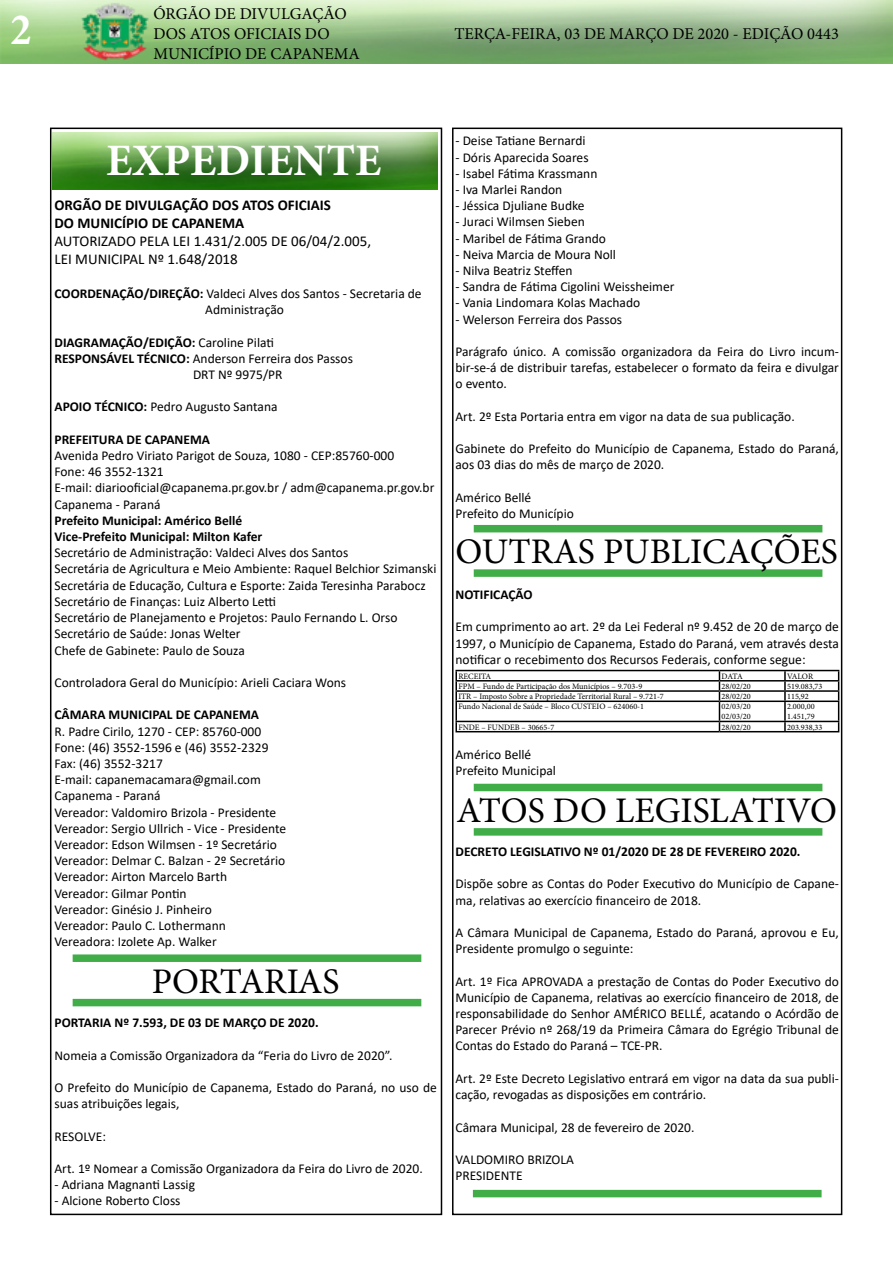
<style>
.page{position:relative;width:893px;height:1263px;background:#fff}
.page>*{position:absolute;margin:0;border:0;box-sizing:border-box;transform-origin:0 0}
.t1{font:700 45px "Minion Pro";color:#fff}
.t2{font:700 condensed 45px "Minion Pro";color:#fff}
.t3{font:36px "Minion Pro";color:#000}
.t4{font:16.5px/19.8px "Minion Pro";color:#000}
.t5{font:15px/18px "Calibri";color:#000}
.t6{font:700 15px/18px "Calibri";color:#000}
.t7{font:13.5px/16.2px "Calibri";color:#000}
.t8{font:700 13.5px/16.2px "Calibri";color:#000}
.t9{font:8.25px/9.9px "Minion Pro";color:#000}
.s1{font-weight:700}
.s2{font-weight:400}
</style>
<div class="page">
<div style="left:50px;top:128px;width:392px;height:1087px;border:2px solid #000"></div>
<img style="left:0;top:0;width:893px;height:64px">
<div style="left:452px;top:128px;width:390px;height:1087px;border:2px solid #000"></div>
<img style="left:53px;top:132px;width:384px;height:58px">
<hr style="left:455px;top:670px;width:264px;height:1px;background:#000">
<hr style="left:719px;top:670px;width:66px;height:1px;background:#000">
<hr style="left:785px;top:670px;width:54px;height:1px;background:#000">
<hr style="left:455px;top:680px;width:264px;height:1px;background:#000">
<hr style="left:719px;top:680px;width:66px;height:1px;background:#000">
<hr style="left:785px;top:680px;width:54px;height:1px;background:#000">
<hr style="left:455px;top:690px;width:264px;height:2px;background:#000">
<hr style="left:719px;top:690px;width:66px;height:2px;background:#000">
<hr style="left:785px;top:690px;width:54px;height:2px;background:#000">
<hr style="left:455px;top:700px;width:264px;height:2px;background:#000">
<hr style="left:719px;top:700px;width:66px;height:2px;background:#000">
<hr style="left:785px;top:700px;width:54px;height:2px;background:#000">
<hr style="left:455px;top:721px;width:264px;height:1px;background:#000">
<svg style="left:455px;top:671px;width:2px;height:60px"></svg>
<hr style="left:719px;top:721px;width:66px;height:1px;background:#000">
<svg style="left:719px;top:671px;width:1px;height:60px"></svg>
<hr style="left:785px;top:721px;width:54px;height:1px;background:#000">
<svg style="left:784px;top:671px;width:2px;height:60px"></svg>
<svg style="left:838px;top:671px;width:1px;height:60px"></svg>
<hr style="left:455px;top:731px;width:264px;height:1px;background:#000">
<hr style="left:719px;top:731px;width:66px;height:1px;background:#000">
<hr style="left:785px;top:731px;width:54px;height:1px;background:#000">
<div style="left:73px;top:954px;width:348px;height:8px;background:#41ad49"></div>
<div style="left:73px;top:999px;width:348px;height:7px;background:#41ad49"></div>
<div style="left:474px;top:525px;width:348px;height:7px;background:#41ad49"></div>
<div style="left:474px;top:569px;width:348px;height:8px;background:#41ad49"></div>
<div style="left:474px;top:784px;width:348px;height:7px;background:#41ad49"></div>
<div style="left:474px;top:828px;width:348px;height:8px;background:#41ad49"></div>
<div style="left:473px;top:1190px;width:349px;height:7px;background:#41ad49"></div>
<h1 class="t2" style="left:11px;top:-1px;width:22px">2</h1>
<p class="t4" style="left:153px;top:4px;width:208px">ÓRGÃO DE DIVULGAÇÃO<br>DOS ATOS OFICIAIS DO<br>MUNICÍPIO DE CAPANEMA</p>
<p class="t4" style="left:454px;top:24px;width:386px">TERÇA-FEIRA, 03 DE MARÇO DE 2020 - EDIÇÃO 0443</p>
<h1 class="t1" style="left:106px;top:129px;width:277px">EXPEDIENTE</h1>
<p class="t6" style="left:54px;top:196px;width:278px">ORGÃO DE DIVULGAÇÃO DOS ATOS OFICIAIS<br>DO MUNICÍPIO DE CAPANEMA</p>
<p class="t5" style="left:54px;top:231px;width:318px">AUTORIZADO PELA LEI 1.431/2.005 DE 06/04/2.005,<br>LEI MUNICIPAL Nº 1.648/2018</p>
<p class="t7" style="left:205px;top:285px;width:218px;text-indent:-151px"><span class="s1">COORDENAÇÃO/DIREÇÃO:</span> Valdeci Alves dos Santos - Secretaria de<br>Administração</p>
<p class="t8" style="left:54px;top:334px;width:221px">DIAGRAMAÇÃO/EDIÇÃO: <span class="s2">Caroline Pilati</span></p>
<p class="t7" style="left:54px;top:350px;width:300px"><span class="s1">RESPONSÁVEL TÉCNICO:</span> Anderson Ferreira dos Passos</p>
<p class="t7" style="left:193px;top:366px;width:91px">DRT Nº 9975/PR</p>
<p class="t7" style="left:54px;top:398px;width:225px"><span class="s1">APOIO TÉCNICO:</span> Pedro Augusto Santana</p>
<p class="t8" style="left:54px;top:431px;width:157px">PREFEITURA DE CAPANEMA</p>
<p class="t7" style="left:54px;top:447px;width:381px">Avenida Pedro Viriato Parigot de Souza, 1080 - CEP:85760-000<br>Fone: 46 3552-1321<br>E-mail: diariooficial@capanema.pr.gov.br / adm@capanema.pr.gov.br Capanema - Paraná</p>
<p class="t8" style="left:54px;top:512px;width:209px">Prefeito Municipal: Américo Bellé<br>Vice-Prefeito Municipal: Milton Kafer</p>
<p class="t7" style="left:54px;top:544px;width:384px">Secretário de Administração: Valdeci Alves dos Santos<br>Secretária de Agricultura e Meio Ambiente: Raquel Belchior Szimanski Secretária de Educação, Cultura e Esporte: Zaida Teresinha Parabocz Secretário de Finanças: Luiz Alberto Letti<br>Secretário de Planejamento e Projetos: Paulo Fernando L. Orso Secretário de Saúde: Jonas Welter<br>Chefe de Gabinete: Paulo de Souza</p>
<p class="t7" style="left:54px;top:674px;width:293px">Controladora Geral do Município: Arieli Caciara Wons</p>
<p class="t8" style="left:54px;top:706px;width:206px">CÂMARA MUNICIPAL DE CAPANEMA</p>
<p class="t7" style="left:54px;top:722px;width:233px">R. Padre Cirilo, 1270 - CEP: 85760-000<br>Fone: (46) 3552-1596 e (46) 3552-2329<br>Fax: (46) 3552-3217<br>E-mail: capanemacamara@gmail.com Capanema - Paraná<br>Vereador: Valdomiro Brizola - Presidente Vereador: Sergio Ullrich - Vice - Presidente Vereador: Edson Wilmsen - 1º Secretário Vereador: Delmar C. Balzan - 2º Secretário Vereador: Airton Marcelo Barth<br>Vereador: Gilmar Pontin<br>Vereador: Ginésio J. Pinheiro<br>Vereador: Paulo C. Lothermann Vereadora: Izolete Ap. Walker</p>
<h2 class="t3" style="left:152px;top:957px;width:189px">PORTARIAS</h2>
<p class="t8" style="left:54px;top:1014px;width:266px">PORTARIA Nº 7.593, DE 03 DE MARÇO DE 2020.</p>
<p class="t7" style="left:54px;top:1046px;width:339px">Nomeia a Comissão Organizadora da “Feria do Livro de 2020”.</p>
<p class="t7" style="left:54px;top:1079px;width:384px">O Prefeito do Município de Capanema, Estado do Paraná, no uso de suas atribuições legais,</p>
<p class="t7" style="left:54px;top:1127px;width:53px">RESOLVE:</p>
<p class="t7" style="left:54px;top:1160px;width:370px">Art. 1º Nomear a Comissão Organizadora da Feira do Livro de 2020.</p>
<p class="t7" style="left:54px;top:1176px;width:142px">- Adriana Magnanti Lassig</p>
<p class="t7" style="left:54px;top:1192px;width:128px">- Alcione Roberto Closs</p>
<p class="t7" style="left:455px;top:132px;width:132px">- Deise Tatiane Bernardi</p>
<p class="t7" style="left:455px;top:149px;width:135px">- Dóris Aparecida Soares</p>
<p class="t7" style="left:455px;top:165px;width:143px">- Isabel Fátima Krassmann</p>
<p class="t7" style="left:455px;top:181px;width:108px">- Iva Marlei Randon</p>
<p class="t7" style="left:455px;top:197px;width:131px">- Jéssica Djuliane Budke</p>
<p class="t7" style="left:455px;top:213px;width:131px">- Juraci Wilmsen Sieben</p>
<p class="t7" style="left:455px;top:230px;width:152px">- Maribel de Fátima Grando</p>
<p class="t7" style="left:455px;top:246px;width:162px">- Neiva Marcia de Moura Noll</p>
<p class="t7" style="left:455px;top:262px;width:119px">- Nilva Beatriz Steffen</p>
<p class="t7" style="left:455px;top:278px;width:220px">- Sandra de Fátima Cigolini Weissheimer</p>
<p class="t7" style="left:455px;top:294px;width:186px">- Vania Lindomara Kolas Machado</p>
<p class="t7" style="left:455px;top:311px;width:168px">- Welerson Ferreira dos Passos</p>
<p class="t7" style="left:455px;top:343px;width:385px;text-align:justify">Parágrafo único. A comissão organizadora da Feira do Livro incum&shy;bir-se-á de distribuir tarefas, estabelecer o formato da feira e divulgar o evento.</p>
<p class="t7" style="left:455px;top:408px;width:341px">Art. 2º Esta Portaria entra em vigor na data de sua publicação.</p>
<p class="t7" style="left:455px;top:440px;width:385px">Gabinete do Prefeito do Município de Capanema, Estado do Paraná, aos 03 dias do mês de março de 2020.</p>
<p class="t7" style="left:455px;top:489px;width:120px">Américo Bellé<br>Prefeito do Município</p>
<h2 class="t3" style="left:455px;top:527px;width:384px">OUTRAS PUBLICAÇÕES</h2>
<p class="t8" style="left:455px;top:586px;width:79px">NOTIFICAÇÃO</p>
<p class="t7" style="left:455px;top:618px;width:385px;text-align:justify">Em cumprimento ao art. 2º da Lei Federal nº 9.452 de 20 de março de 1997, o Município de Capanema, Estado do Paraná, vem através desta notificar o recebimento dos Recursos Federais, conforme segue:</p>
<p class="t9" style="left:458px;top:671px;width:34px">RECEITA</p>
<p class="t9" style="left:722px;top:671px;width:23px">DATA</p>
<p class="t9" style="left:787px;top:671px;width:28px">VALOR</p>
<p class="t9" style="left:458px;top:681px;width:185px">FPM – Fundo de Participação dos Municípios – 9.703-9</p>
<p class="t9" style="left:722px;top:681px;width:31px">28/02/20</p>
<p class="t9" style="left:787px;top:681px;width:37px">519.083,73</p>
<p class="t9" style="left:458px;top:692px;width:207px">ITR – Imposto Sobre a Propriedade Territorial Rural – 9.721-7</p>
<p class="t9" style="left:722px;top:692px;width:31px">28/02/20</p>
<p class="t9" style="left:787px;top:692px;width:23px">115,92</p>
<p class="t9" style="left:458px;top:702px;width:187px">Fundo Nacional de Saúde – Bloco CUSTEIO – 624060-1</p>
<p class="t9" style="left:722px;top:702px;width:31px">02/03/20<br>02/03/20</p>
<p class="t9" style="left:787px;top:702px;width:29px">2.000,00<br>1.451,79</p>
<p class="t9" style="left:458px;top:722px;width:98px">FNDE – FUNDEB – 30665-7</p>
<p class="t9" style="left:722px;top:722px;width:31px">28/02/20</p>
<p class="t9" style="left:787px;top:722px;width:37px">203.938,33</p>
<p class="t7" style="left:455px;top:746px;width:102px">Américo Bellé<br>Prefeito Municipal</p>
<h2 class="t3" style="left:456px;top:786px;width:382px">ATOS DO LEGISLATIVO</h2>
<p class="t8" style="left:455px;top:843px;width:346px">DECRETO LEGISLATIVO Nº 01/2020 DE 28 DE FEVEREIRO 2020.</p>
<p class="t7" style="left:455px;top:875px;width:385px">Dispõe sobre as Contas do Poder Executivo do Município de Capane&shy;ma, relativas ao exercício financeiro de 2018.</p>
<p class="t7" style="left:455px;top:924px;width:385px">A Câmara Municipal de Capanema, Estado do Paraná, aprovou e Eu,<br>Presidente promulgo o seguinte:</p>
<p class="t7" style="left:455px;top:973px;width:385px;text-align:justify">Art. 1º Fica APROVADA a prestação de Contas do Poder Executivo do Município de Capanema, relativas ao exercício financeiro de 2018, de responsabilidade do Senhor AMÉRICO BELLÉ, acatando o Acórdão de Parecer Prévio nº 268/19 da Primeira Câmara do Egrégio Tribunal de Contas do Estado do Paraná – TCE-PR.</p>
<p class="t7" style="left:455px;top:1070px;width:385px">Art. 2º Este Decreto Legislativo entrará em vigor na data da sua publi&shy;cação, revogadas as disposições em contrário.</p>
<p class="t7" style="left:455px;top:1118px;width:240px">Câmara Municipal, 28 de fevereiro de 2020.</p>
<p class="t7" style="left:455px;top:1151px;width:120px">VALDOMIRO BRIZOLA<br>PRESIDENTE</p>
</div>
